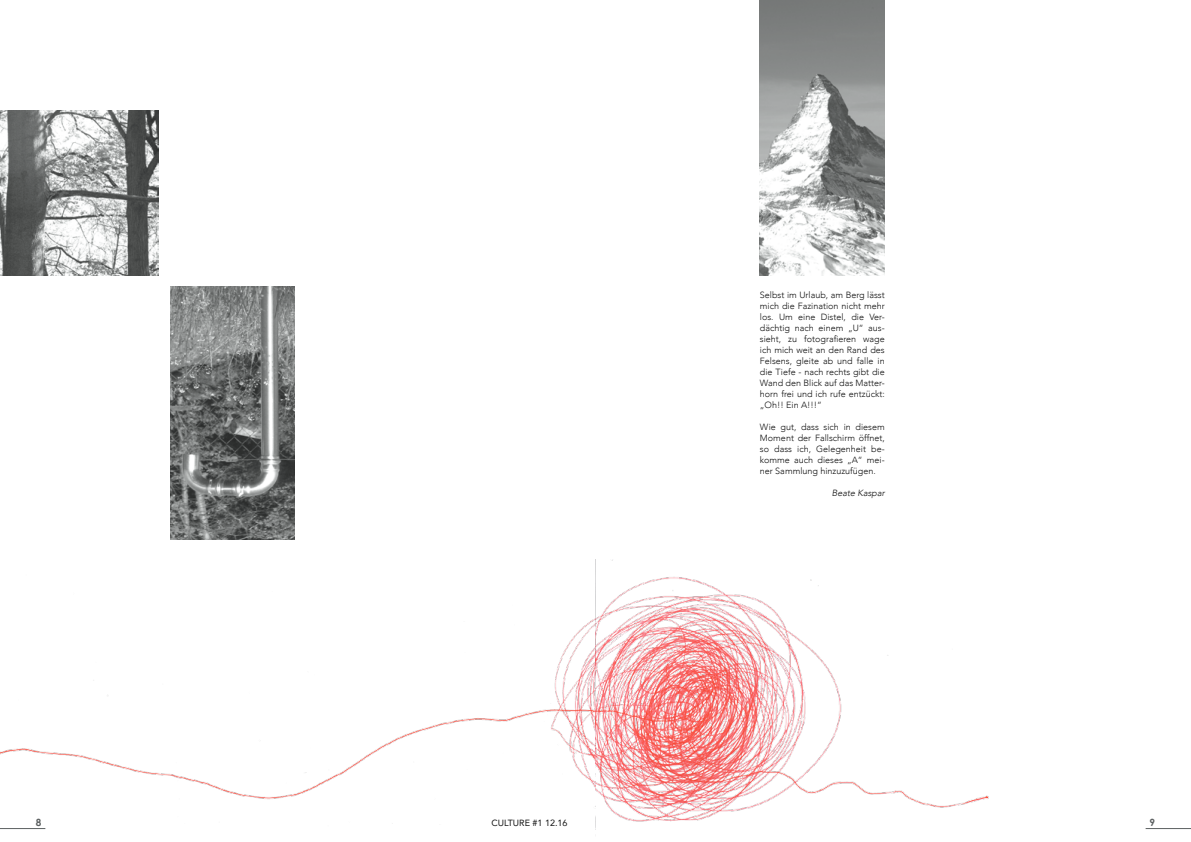
<style>
.page{position:relative;width:1191px;height:842px;background:#fff}
.page>*{position:absolute;margin:0;border:0;box-sizing:border-box;transform-origin:0 0}
.t1{font:700 10px "Century Gothic";color:#5c6061}
.t2{font:300 9px/11px "Avenir";color:#121212;text-align:justify}
.t3{font:9px "Avenir";color:#121212}
.t4{font:italic 300 9px "Avenir";color:#121212}
</style>
<div class="page">
<img style="left:0;top:618px;width:595px;height:212px">
<img style="left:595px;top:559px;width:394px;height:271px">
<img style="left:0;top:111px;width:159px;height:165px">
<img style="left:170px;top:287px;width:125px;height:253px">
<img style="left:760px;top:0;width:124px;height:276px">
<hr style="left:1145px;top:828px;width:46px;height:1px;background:#5c6061">
<hr style="left:0;top:828px;width:45px;height:1px;background:#5c6061">
<p class="t2" style="left:760px;top:289px;width:126px">Selbst im Urlaub, am Berg lässt mich die Fazination nicht mehr los. Um eine Distel, die Ver&shy;dächtig nach einem „U“ aus&shy;sieht, zu fotografieren wage ich mich weit an den Rand des Felsens, gleite ab und falle in die Tiefe - nach rechts gibt die Wand den Blick auf das Matter&shy;horn frei und ich rufe entzückt: „Oh!! Ein A!!!“</p>
<p class="t2" style="left:760px;top:421px;width:126px">Wie gut, dass sich in diesem Moment der Fallschirm öffnet, so dass ich, Gelegenheit be&shy;komme auch dieses „A“ mei&shy;ner Sammlung hinzuzufügen.</p>
<p class="t4" style="left:832px;top:487px;width:54px">Beate Kaspar</p>
<p class="t1" style="left:36px;top:816px;width:7px">8</p>
<p class="t1" style="left:1149px;top:816px;width:7px">9</p>
<p class="t3" style="left:491px;top:815px;width:78px">CULTURE #1 12.16</p>
</div>
